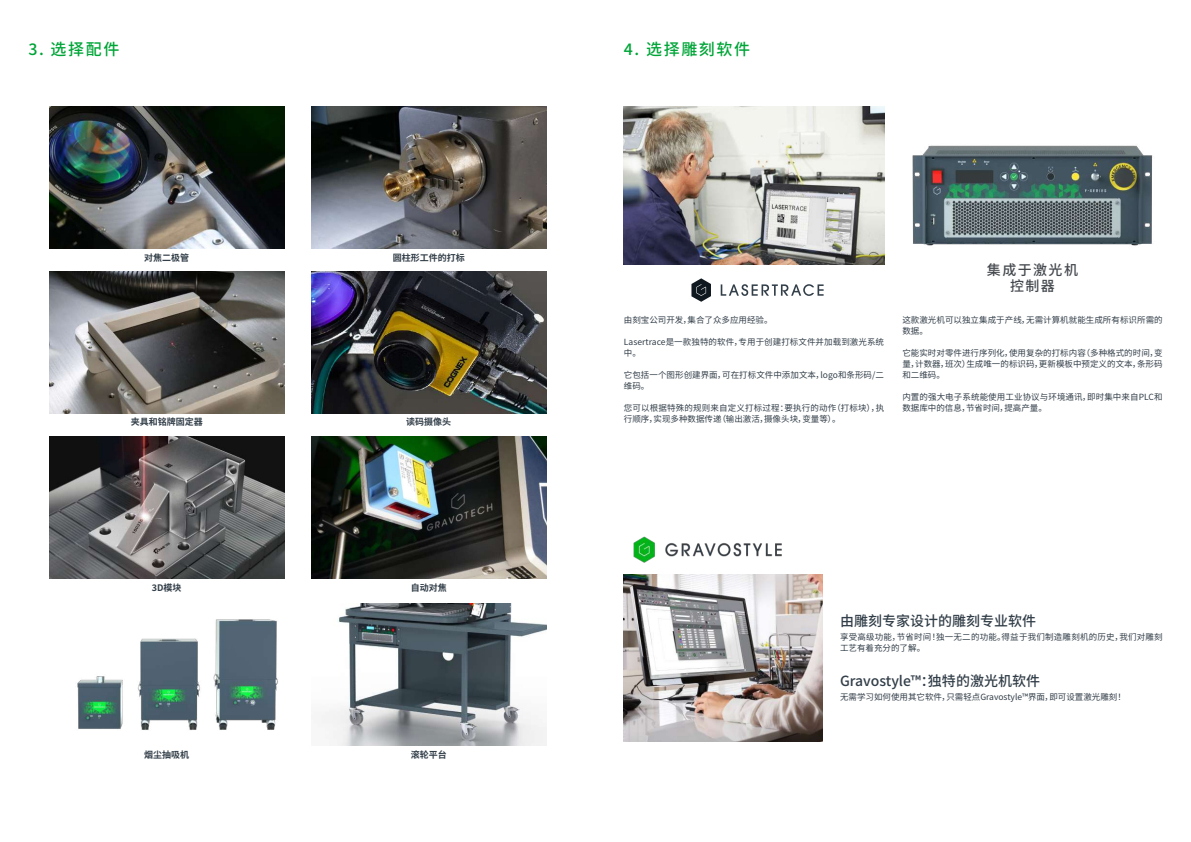
<style>
.page{position:relative;width:1191px;height:842px;background:#fff}
.page>*{position:absolute;margin:0;border:0;box-sizing:border-box;transform-origin:0 0}
.t1{font:500 16px "Noto Sans SC";letter-spacing:.1em;color:#00a538}
.t2{font:500 14px "Noto Sans SC";color:#323e48}
.t3{font:500 14px/16px "Noto Sans SC";letter-spacing:.1em;color:#45494e;text-align:center}
.t4{font:700 9px "Noto Sans SC";color:#323e48}
.t5{font:8.5px/11px "Noto Sans SC";letter-spacing:.005em;color:#323e48}
.t6{font:8.5px/11px "Noto Sans SC";letter-spacing:.025em;color:#323e48}
</style>
<div class="page">
<img style="left:49px;top:106px;width:235px;height:142px">
<img style="left:311px;top:106px;width:235px;height:142px">
<img style="left:49px;top:271px;width:235px;height:142px">
<img style="left:77px;top:619px;width:201px;height:111px">
<img style="left:321px;top:604px;width:225px;height:141px">
<img style="left:49px;top:436px;width:235px;height:142px">
<img style="left:311px;top:436px;width:235px;height:142px">
<img style="left:311px;top:271px;width:235px;height:142px">
<img style="left:624px;top:107px;width:260px;height:157px">
<img style="left:912px;top:145px;width:241px;height:101px">
<img style="left:624px;top:574px;width:198px;height:167px">
<img style="left:633px;top:536px;width:149px;height:27px">
<svg style="left:691px;top:278px;width:20px;height:24px"></svg>
<svg style="left:720px;top:284px;width:103px;height:12px"></svg>
<h1 class="t1" style="left:28px;top:40px;width:93px">3. 选择配件</h1>
<h1 class="t1" style="left:624px;top:40px;width:128px">4. 选择雕刻软件</h1>
<p class="t4" style="left:144px;top:252px;width:46px">对焦二极管</p>
<p class="t4" style="left:393px;top:252px;width:73px">圆柱形工件的打标</p>
<p class="t4" style="left:131px;top:417px;width:73px">夹具和铭牌固定器</p>
<p class="t4" style="left:406px;top:417px;width:46px">读码摄像头</p>
<p class="t4" style="left:152px;top:582px;width:31px">3D模块</p>
<p class="t4" style="left:411px;top:582px;width:37px">自动对焦</p>
<p class="t5" style="left:624px;top:315px;width:150px">由刻宝公司开发，集合了众多应用经验。</p>
<p class="t5" style="left:624px;top:337px;width:262px">Lasertrace是一款独特的软件，专用于创建打标文件并加载到激光系统中。</p>
<p class="t5" style="left:624px;top:370px;width:262px">它包括一个图形创建界面，可在打标文件中添加文本，logo和条形码/二维码。</p>
<p class="t5" style="left:624px;top:403px;width:262px">您可以根据特殊的规则来自定义打标过程：要执行的动作（打标块），执行顺序，实现多种数据传递（输出激活，摄像头块，变量等）。</p>
<h2 class="t3" style="left:987px;top:262px;width:92px">集成于激光机控制器</h2>
<p class="t5" style="left:902px;top:315px;width:262px">这款激光机可以独立集成于产线，无需计算机就能生成所有标识所需的数据。</p>
<p class="t5" style="left:902px;top:348px;width:262px;text-align:justify">它能实时对零件进行序列化，使用复杂的打标内容（多种格式的时间，变量，计数器，班次）生成唯一的标识码，更新模板中预定义的文本，条形码和二维码。</p>
<p class="t5" style="left:902px;top:392px;width:262px">内置的强大电子系统能使用工业协议与环境通讯，即时集中来自PLC和数据库中的信息，节省时间，提高产量。</p>
<p class="t4" style="left:144px;top:749px;width:46px">烟尘抽吸机</p>
<p class="t4" style="left:411px;top:749px;width:37px">滚轮平台</p>
<h2 class="t2" style="left:840px;top:613px;width:197px">由雕刻专家设计的雕刻专业软件</h2>
<p class="t6" style="left:840px;top:632px;width:324px">享受高级功能，节省时间！独一无二的功能。得益于我们制造雕刻机的历史，我们对雕刻工艺有着充分的了解。</p>
<h2 class="t2" style="left:840px;top:673px;width:201px">Gravostyle™：独特的激光机软件</h2>
<p class="t5" style="left:840px;top:691px;width:287px">无需学习如何使用其它软件，只需轻点Gravostyle™界面，即可设置激光雕刻！</p>
</div>
